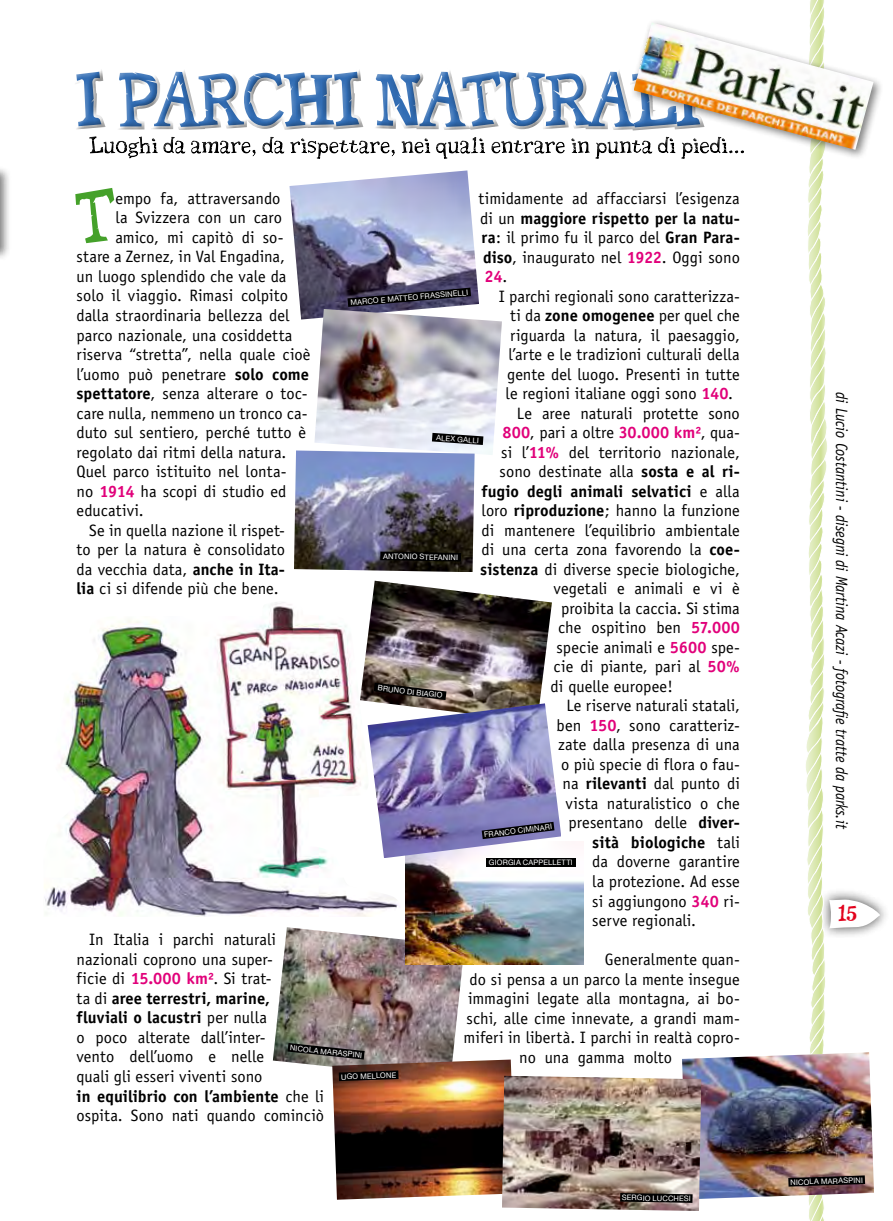
<style>
.page{position:relative;width:893px;height:1221px;background:#fff}
.page>*{position:absolute;margin:0;border:0;box-sizing:border-box;transform-origin:0 0}
.t1{font:57.75px "Seriffic Grunge";color:#45a12a}
.t2{font:57.6px "Seriffic Grunge";letter-spacing:-.01em;color:#326db4}
.t3{font:18px "Seriffic Grunge";color:#e2001b}
.t4{font:16.5px/19.5px "Officina Sans";color:#000}
.t5{font:italic 16.5px "Officina Sans";color:#000;scale:.9 1}
.t6{font:700 16.5px "Officina Sans";letter-spacing:.005em;color:#000}
.t7{font:7.5px "Helvetica Neue";letter-spacing:.02em;color:#fff}
.s1{font-weight:700}
.s2{font-weight:700;color:#e1007a}
.s3{font-weight:400}
</style>
<div class="page">
<div style="left:817px;top:887px;width:72px;height:51px;background:#000;opacity:.75"></div>
<div style="left:0;top:165px;width:11px;height:96px;background:#000;opacity:.5"></div>
<div style="left:68px;top:63px;width:684px;height:102px;background:#000;opacity:.75"></div>
<img style="left:289px;top:170px;width:190px;height:149px">
<img style="left:372px;top:580px;width:180px;height:123px">
<img style="left:314px;top:309px;width:188px;height:146px">
<img style="left:273px;top:927px;width:191px;height:140px">
<img style="left:405px;top:858px;width:179px;height:106px">
<img style="left:294px;top:450px;width:181px;height:122px">
<img style="left:401px;top:703px;width:160px;height:155px">
<img style="left:682px;top:1055px;width:106px;height:144px">
<img style="left:44px;top:601px;width:357px;height:315px">
<svg style="left:347px;top:287px;width:124px;height:20px;background:#282537"></svg>
<svg style="left:374px;top:682px;width:72px;height:18px"></svg>
<div style="left:486px;top:858px;width:89px;height:8px;background:#000"></div>
<svg style="left:288px;top:1042px;width:77px;height:17px"></svg>
<svg style="left:788px;top:0;width:92px;height:1220px"></svg>
<svg style="left:482px;top:821px;width:72px;height:18px"></svg>
<svg style="left:380px;top:551px;width:81px;height:10px"></svg>
<svg style="left:432px;top:433px;width:51px;height:12px"></svg>
<img style="left:332px;top:1059px;width:180px;height:140px">
<svg style="left:339px;top:1070px;width:60px;height:10px"></svg>
<img style="left:502px;top:1075px;width:199px;height:135px">
<svg style="left:620px;top:1192px;width:73px;height:10px"></svg>
<div style="left:628px;top:17px;width:255px;height:142px;background:#000;opacity:.5"></div>
<img style="left:634px;top:22px;width:240px;height:128px">
<h2 class="t2" style="left:77px;top:63px;width:626px">I PARCHI NATURALI</h2>
<h1 class="t1" style="left:77px;top:179px;width:38px">T</h1>
<p class="t4" style="left:115px;top:189px;width:167px">empo fa, attraversando</p>
<p class="t4" style="left:479px;top:189px;width:263px;text-align:justify">timidamente ad affacciarsi l’esigenza di un <span class="s1">maggiore rispetto per la natu&shy;ra</span>: il primo fu il parco del <span class="s1">Gran Para&shy;diso</span>, inaugurato nel <span class="s2">1922</span>. Oggi sono <span class="s2">24</span>.</p>
<p class="t4" style="left:499px;top:286px;width:243px">I parchi regionali sono caratterizza-</p>
<p class="t4" style="left:510px;top:306px;width:231px">ti da <span class="s1">zone omogenee</span> per quel che</p>
<p class="t4" style="left:510px;top:325px;width:231px">riguarda la natura, il paesaggio,</p>
<p class="t4" style="left:509px;top:345px;width:233px">l’arte e le tradizioni culturali della</p>
<p class="t4" style="left:507px;top:364px;width:234px">gente del luogo. Presenti in tutte</p>
<p class="t4" style="left:506px;top:384px;width:229px">le regioni italiane oggi sono <span class="s2">140</span>.</p>
<p class="t4" style="left:517px;top:403px;width:224px">Le aree naturali protette sono</p>
<p class="t4" style="left:503px;top:423px;width:239px"><span class="s2">800</span>, pari a oltre <span class="s2">30.000 km²</span>, qua-</p>
<p class="t4" style="left:501px;top:442px;width:240px">si l’<span class="s2">11%</span> del territorio nazionale,</p>
<p class="t4" style="left:500px;top:462px;width:242px">sono destinate alla <span class="s1">sosta e al ri-</span></p>
<p class="t6" style="left:482px;top:481px;width:260px">fugio degli animali selvatici <span class="s3">e alla</span></p>
<p class="t4" style="left:482px;top:501px;width:260px">loro <span class="s1">riproduzione</span>; hanno la funzione</p>
<p class="t4" style="left:482px;top:520px;width:260px">di mantenere l’equilibrio ambientale</p>
<p class="t4" style="left:482px;top:540px;width:260px">di una certa zona favorendo la <span class="s1">coe-</span></p>
<p class="t4" style="left:480px;top:559px;width:261px"><span class="s1">sistenza</span> di diverse specie biologiche,</p>
<p class="t4" style="left:554px;top:579px;width:188px">vegetali e animali e vi è</p>
<p class="t4" style="left:561px;top:598px;width:180px">proibita la caccia. Si stima</p>
<p class="t4" style="left:558px;top:618px;width:183px">che ospitino ben <span class="s2">57.000</span></p>
<p class="t4" style="left:557px;top:637px;width:185px">specie animali e <span class="s2">5600</span> spe-</p>
<p class="t4" style="left:554px;top:657px;width:188px">cie di piante, pari al <span class="s2">50%</span></p>
<p class="t4" style="left:551px;top:676px;width:124px">di quelle europee!</p>
<p class="t4" style="left:566px;top:696px;width:175px">Le riserve naturali statali,</p>
<p class="t4" style="left:557px;top:715px;width:185px">ben <span class="s2">150</span>, sono caratteriz-</p>
<p class="t4" style="left:558px;top:735px;width:183px">zate dalla presenza di una</p>
<p class="t4" style="left:561px;top:754px;width:180px">o più specie di flora o fau-</p>
<p class="t4" style="left:563px;top:774px;width:179px">na <span class="s1">rilevanti</span> dal punto di</p>
<p class="t4" style="left:566px;top:793px;width:176px">vista naturalistico o che</p>
<p class="t4" style="left:569px;top:813px;width:173px">presentano delle <span class="s1">diver-</span></p>
<p class="t6" style="left:592px;top:832px;width:149px">sità biologiche <span class="s3">tali</span></p>
<p class="t4" style="left:592px;top:852px;width:149px">da doverne garantire</p>
<p class="t4" style="left:592px;top:871px;width:149px">la protezione. Ad esse</p>
<p class="t4" style="left:592px;top:891px;width:149px">si aggiungono <span class="s2">340</span> ri-</p>
<p class="t4" style="left:592px;top:910px;width:105px">serve regionali.</p>
<p class="t4" style="left:605px;top:949px;width:137px">Generalmente quan-</p>
<p class="t4" style="left:470px;top:969px;width:272px">do si pensa a un parco la mente insegue</p>
<p class="t4" style="left:468px;top:988px;width:273px">immagini legate alla montagna, ai bo-</p>
<p class="t4" style="left:467px;top:1008px;width:275px">schi, alle cime innevate, a grandi mam-</p>
<p class="t4" style="left:464px;top:1027px;width:278px">miferi in libertà. I parchi in realtà copro-</p>
<p class="t4" style="left:519px;top:1047px;width:154px">no una gamma molto</p>
<p class="t4" style="left:115px;top:208px;width:168px">la Svizzera con un caro</p>
<p class="t4" style="left:115px;top:228px;width:170px">amico, mi capitò di so-</p>
<p class="t4" style="left:77px;top:247px;width:210px">stare a Zernez, in Val Engadina,</p>
<p class="t4" style="left:77px;top:267px;width:211px">un luogo splendido che vale da</p>
<p class="t4" style="left:77px;top:286px;width:213px">solo il viaggio. Rimasi colpito</p>
<p class="t4" style="left:77px;top:306px;width:214px">dalla straordinaria bellezza del</p>
<p class="t4" style="left:77px;top:325px;width:217px">parco nazionale, una cosiddetta</p>
<p class="t4" style="left:77px;top:345px;width:235px">riserva “stretta”, nella quale cioè</p>
<p class="t4" style="left:77px;top:364px;width:234px">l’uomo può penetrare <span class="s1">solo come</span></p>
<p class="t4" style="left:77px;top:384px;width:232px"><span class="s1">spettatore</span>, senza alterare o toc-</p>
<p class="t4" style="left:77px;top:403px;width:232px">care nulla, nemmeno un tronco ca-</p>
<p class="t4" style="left:77px;top:423px;width:231px">duto sul sentiero, perché tutto è</p>
<p class="t4" style="left:77px;top:442px;width:211px">regolato dai ritmi della natura.</p>
<p class="t4" style="left:77px;top:462px;width:211px">Quel parco istituito nel lonta-</p>
<p class="t4" style="left:77px;top:481px;width:211px">no <span class="s2">1914</span> ha scopi di studio ed</p>
<p class="t4" style="left:77px;top:501px;width:69px">educativi.</p>
<p class="t4" style="left:89px;top:520px;width:197px">Se in quella nazione il rispet-</p>
<p class="t4" style="left:77px;top:540px;width:210px">to per la natura è consolidato</p>
<p class="t4" style="left:77px;top:559px;width:210px">da vecchia data, <span class="s1">anche in Ita-</span></p>
<p class="t4" style="left:77px;top:579px;width:204px"><span class="s1">lia</span> ci si difende più che bene.</p>
<p class="t7" style="left:350px;top:296px;width:120px;rotate:-5deg">MARCO E MATTEO FRASSINELLI</p>
<p class="t7" style="left:437px;top:431px;width:44px;rotate:4deg">ALEX GALLI</p>
<p class="t7" style="left:383px;top:549px;width:76px;rotate:1deg">ANTONIO STEFANINI</p>
<p class="t7" style="left:379px;top:681px;width:67px;rotate:7deg">BRUNO DI BIAGIO</p>
<p class="t7" style="left:483px;top:828px;width:70px;rotate:-7deg">FRANCO CIMINARI</p>
<p class="t7" style="left:489px;top:856px;width:85px">GIORGIA CAPPELLETTI</p>
<p class="t4" style="left:77px;top:930px;width:249px;text-indent:13px">In Italia i parchi naturali nazionali coprono una super-<br>ficie di <span class="s2">15.000 km²</span>. Si trat-<br>ta di <span class="s1">aree terrestri, marine, fluviali o lacustri</span> per nulla<br>o poco alterate dall’inter-<br>vento dell’uomo e nelle<br>quali gli esseri viventi sono<br><span class="s1">in equilibrio con l’ambiente</span> che li ospita. Sono nati quando cominciò</p>
<p class="t7" style="left:291px;top:1041px;width:74px;rotate:6deg">NICOLA MARASPINI</p>
<p class="t7" style="left:341px;top:1070px;width:57px;rotate:-2deg">UGO MELLONE</p>
<p class="t7" style="left:622px;top:1190px;width:70px;rotate:1deg">SERGIO LUCCHESI</p>
<p class="t5" style="left:851px;top:392px;width:486px;rotate:90deg">di Lucio Costantini - disegni di Martina Acazi - fotografie tratte da parks.it</p>
<p class="t3" style="left:838px;top:901px;width:21px">15</p>
<p class="t7" style="left:790px;top:1175px;width:74px;rotate:-2deg">NICOLA MARASPINI</p>
</div>
